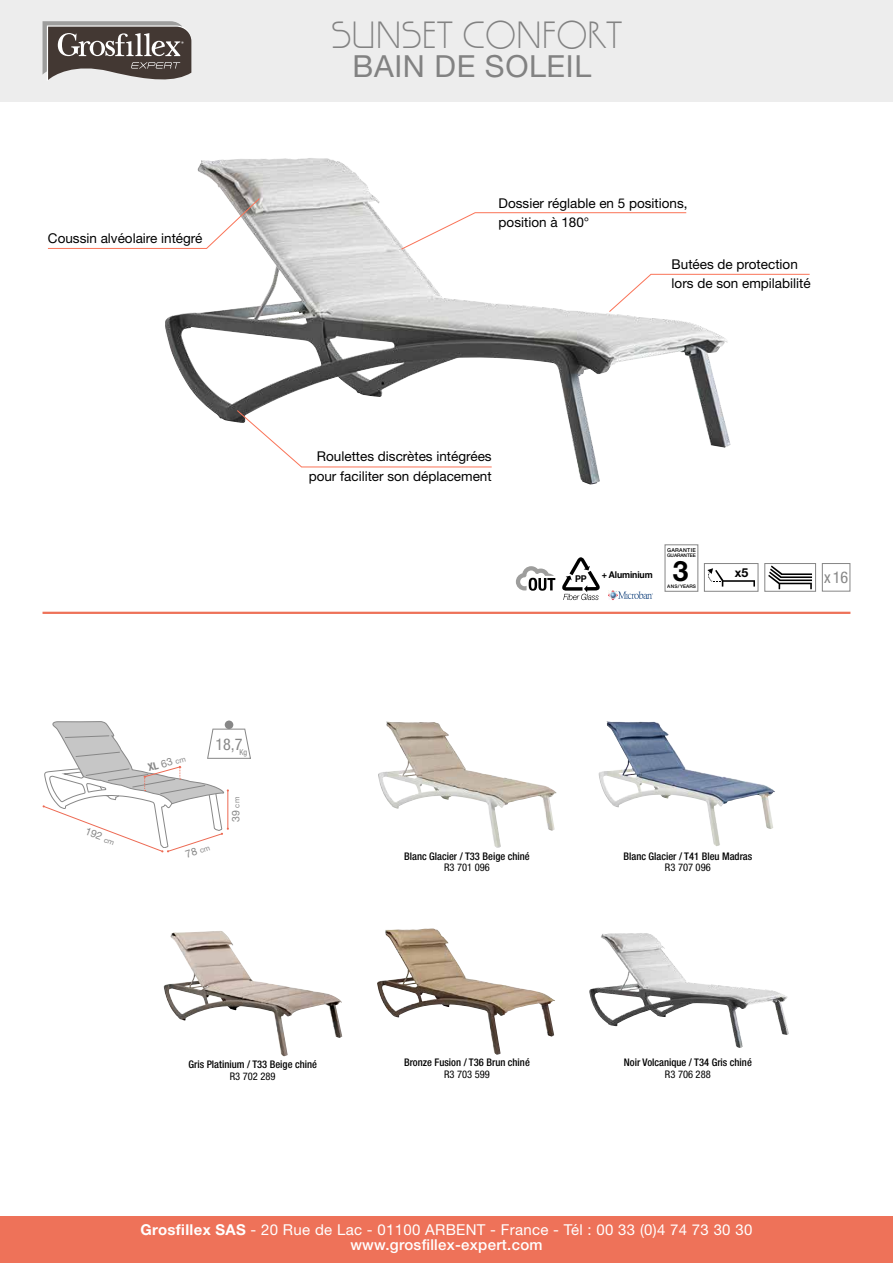
<style>
.page{position:relative;width:893px;height:1263px;background:#fff}
.page>*{position:absolute;margin:0;border:0;box-sizing:border-box;transform-origin:0 0}
.t1{font:33.3px "Gallery";color:#828282}
.t2{font:30.45px "Helvetica Neue LT Std";letter-spacing:.02em;color:#828282}
.t3{font:700 28.2px "Helvetica Neue LT Std";color:#000}
.t4{font:condensed 16.2px "Helvetica Neue LT Std";color:#878787}
.t5{font:15px/15px "Helvetica Neue LT Std";letter-spacing:.02em;color:#fff;text-align:center}
.t6{font:13.5px/19.2px "Helvetica Neue LT Std";color:#000}
.t7{font:700 12.3px "Helvetica Neue LT Pro";color:#000}
.t8{font:500 condensed 10.5px "Helvetica Neue LT Pro";color:#000}
.t9{font:condensed 10.5px "Helvetica Neue LT Pro";color:#000}
.t10{font:10.5px "Helvetica Neue LT Pro";color:#878787}
.t11{font:700 condensed 10.5px "Helvetica Neue LT Pro";color:#878787}
.t12{font:700 9.3px "Helvetica Neue LT Std";letter-spacing:-.01em;color:#000;scale:.94 1}
.t13{font:500 5.4px "Helvetica Neue LT Std";letter-spacing:.05em;color:#000}
.t14{font:500 4.8px "Helvetica Neue LT Std";letter-spacing:-.02em;color:#000}
.t15{font:500 4.8px "Helvetica Neue LT Std";color:#000}
.s1{font-size:7.5px}
.s2{font-weight:400;font-stretch:normal}
.s3{font-weight:700}
.s4{font-weight:500}
</style>
<div class="page">
<img style="left:165px;top:158px;width:566px;height:327px">
<div style="left:0;top:0;width:893px;height:102px;background:#ededed"></div>
<div style="left:0;top:1216px;width:893px;height:47px;background:#ee7259"></div>
<div style="left:822px;top:563px;width:28px;height:29px;border:1px solid #878787"></div>
<svg style="left:516px;top:566px;width:39px;height:25px"></svg>
<div style="left:664px;top:544px;width:34px;height:48px;border:1px solid #878787"></div>
<hr style="left:43px;top:612px;width:807px;height:2px;background:#ee7259">
<svg style="left:43px;top:21px;width:148px;height:59px;background:#776f6c"></svg>
<svg style="left:400px;top:212px;width:287px;height:38px"></svg>
<svg style="left:608px;top:274px;width:202px;height:39px"></svg>
<svg style="left:47px;top:198px;width:213px;height:51px"></svg>
<svg style="left:236px;top:409px;width:256px;height:59px"></svg>
<svg style="left:562px;top:557px;width:38px;height:43px"></svg>
<svg style="left:707px;top:568px;width:48px;height:19px"></svg>
<div style="left:704px;top:563px;width:54px;height:29px;border:1px solid #878787"></div>
<svg style="left:768px;top:565px;width:44px;height:24px"></svg>
<div style="left:764px;top:563px;width:52px;height:29px;border:1px solid #878787"></div>
<svg style="left:608px;top:590px;width:45px;height:10px"></svg>
<img style="left:378px;top:722px;width:178px;height:126px">
<img style="left:377px;top:929px;width:178px;height:126px">
<img style="left:598px;top:721px;width:177px;height:125px">
<img style="left:164px;top:932px;width:178px;height:124px">
<img style="left:589px;top:933px;width:200px;height:115px">
<svg style="left:42px;top:721px;width:209px;height:131px"></svg>
<p class="t6" style="left:48px;top:228px;width:156px">Coussin alvéolaire intégré</p>
<h1 class="t1" style="left:331px;top:14px;width:292px">SUNSET CONFORT</h1>
<h2 class="t2" style="left:353px;top:48px;width:240px">BAIN DE SOLEIL</h2>
<p class="t6" style="left:499px;top:193px;width:191px">Dossier réglable en 5 positions, position à 180°</p>
<p class="t6" style="left:672px;top:255px;width:141px">Butées de protection lors de son empilabilité</p>
<p class="t10" style="left:88px;top:825px;width:32px;rotate:21deg">192 <span class="s1">cm</span></p>
<p class="t11" style="left:146px;top:762px;width:27px;rotate:-16deg">XL <span class="s2">63</span></p>
<p class="t4" style="left:215px;top:734px;width:33px">18,7<sub>Kg</sub></p>
<p class="t10" style="left:184px;top:848px;width:27px;rotate:-18deg">78 <span class="s1">cm</span></p>
<p class="t10" style="left:229px;top:822px;width:27px;rotate:-90deg">39 <span class="s1">cm</span></p>
<p class="t6" style="left:309px;top:447px;width:185px;text-align:right">Roulettes discrètes intégrées pour faciliter son déplacement</p>
<p class="t12" style="left:575px;top:573px;width:14px">PP</p>
<p class="t13" style="left:667px;top:547px;width:30px">GARANTIE</p>
<p class="t14" style="left:667px;top:552px;width:30px">GUARANTEE</p>
<p class="t15" style="left:667px;top:583px;width:30px">ANS/YEARS</p>
<h3 class="t3" style="left:673px;top:553px;width:17px">3</h3>
<p class="t12" style="left:602px;top:569px;width:56px">+ Aluminium</p>
<p class="t7" style="left:735px;top:565px;width:15px">x5</p>
<p class="t8" style="left:404px;top:849px;width:127px">Blanc Glacier / T33 Beige chiné</p>
<p class="t9" style="left:444px;top:861px;width:47px">R3 701 096</p>
<p class="t8" style="left:623px;top:849px;width:130px">Blanc Glacier / T41 Bleu Madras</p>
<p class="t9" style="left:665px;top:861px;width:47px">R3 707 096</p>
<p class="t4" style="left:824px;top:568px;width:26px">x16</p>
<p class="t8" style="left:188px;top:1058px;width:130px">Gris Platinium / T33 Beige chiné</p>
<p class="t9" style="left:230px;top:1070px;width:47px">R3 702 289</p>
<p class="t8" style="left:404px;top:1056px;width:127px">Bronze Fusion / T36 Brun chiné</p>
<p class="t9" style="left:444px;top:1068px;width:47px">R3 703 599</p>
<p class="t8" style="left:624px;top:1056px;width:129px">Noir Volcanique / T34 Gris chiné</p>
<p class="t9" style="left:665px;top:1068px;width:47px">R3 706 288</p>
<p class="t5" style="left:141px;top:1222px;width:613px"><span class="s3">Grosfillex SAS</span> - 20 Rue de Lac - 01100 ARBENT - France - Tél : 00 33 (0)4 74 73 30 30 <span class="s4">www.grosfillex-expert.com</span></p>
</div>
